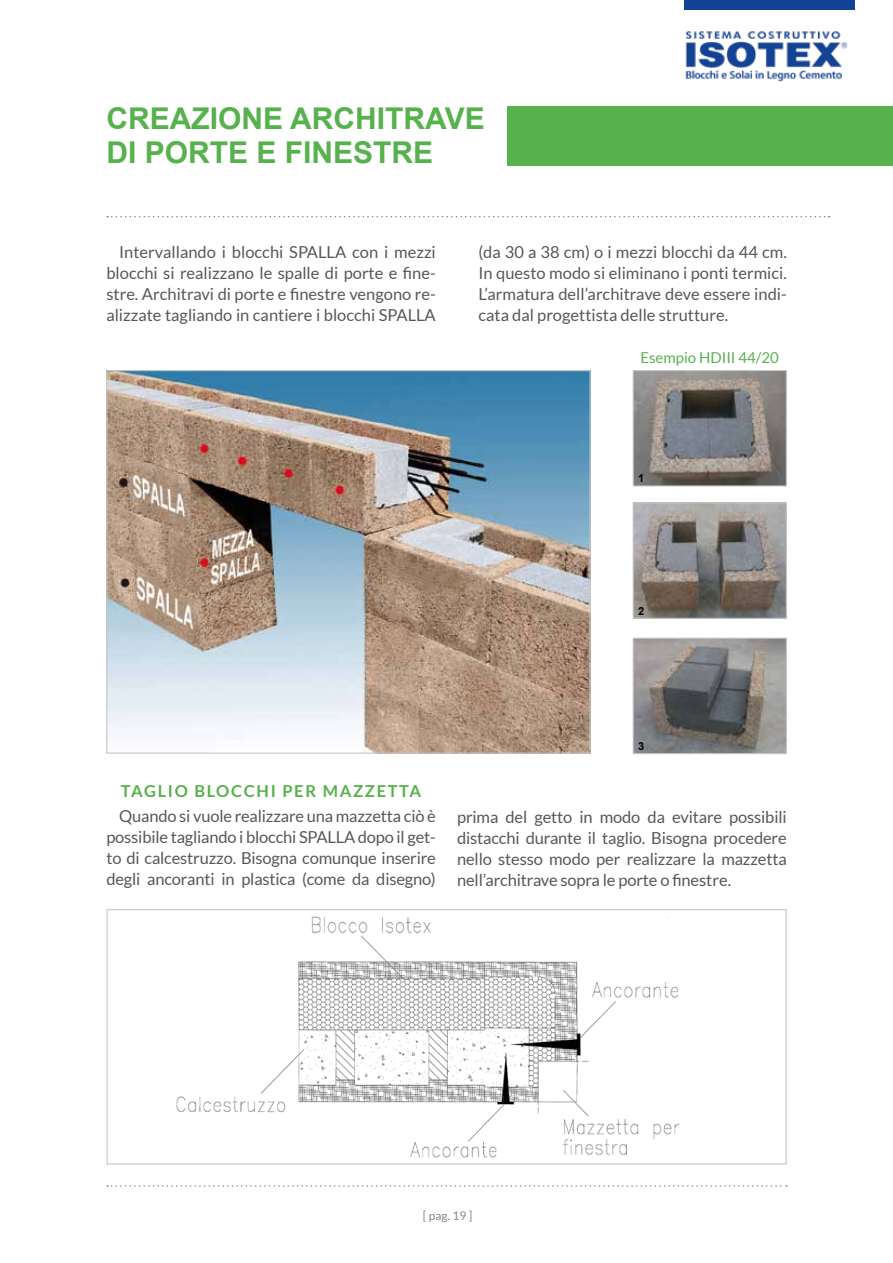
<style>
.page{position:relative;width:893px;height:1263px;background:#fff}
.page>*{position:absolute;margin:0;border:0;box-sizing:border-box;transform-origin:0 0}
.t1{font:700 30px/34.5px "Arial";color:#57b14d}
.t2{font:16.5px/21px "Lato";letter-spacing:-.01em;color:#575756;text-align:justify}
.t3{font:700 16.5px "Lato";letter-spacing:.1em;color:#57b14d}
.t4{font:15px "Lato";color:#57b14d}
.t5{font:12px "Lato";color:#878787}
.t6{font:700 11.1px "Arial";color:#000}
</style>
<div class="page">
<div style="left:685px;top:0;width:170px;height:10px;background:#134395"></div>
<img style="left:685px;top:31px;width:163px;height:51px">
<img style="left:176px;top:916px;width:504px;height:242px">
<div style="left:107px;top:909px;width:680px;height:255px;border:1px solid #c6c6c6"></div>
<img style="left:108px;top:372px;width:481px;height:380px">
<img style="left:635px;top:372px;width:150px;height:112px">
<div style="left:633px;top:370px;width:154px;height:116px;border:1px solid #c6c6c6"></div>
<img style="left:635px;top:504px;width:150px;height:113px">
<div style="left:633px;top:502px;width:154px;height:117px;border:1px solid #c6c6c6"></div>
<img style="left:635px;top:640px;width:150px;height:112px">
<div style="left:633px;top:638px;width:154px;height:116px;border:1px solid #c6c6c6"></div>
<svg style="left:107px;top:216px;width:722px;height:1px"></svg>
<div style="left:507px;top:107px;width:386px;height:59px;background:#57b14d"></div>
<svg style="left:107px;top:1185px;width:680px;height:2px"></svg>
<h1 class="t1" style="left:106px;top:101px;width:380px">CREAZIONE ARCHITRAVE<br>DI PORTE E FINESTRE</h1>
<p class="t2" style="left:106px;top:242px;width:331px;text-indent:13px">Intervallando i blocchi SPALLA con i mezzi blocchi si realizzano le spalle di porte e fine&shy;stre. Architravi di porte e finestre vengono re&shy;alizzate tagliando in cantiere i blocchi SPALLA</p>
<p class="t2" style="left:478px;top:242px;width:310px">(da 30 a 38 cm) o i mezzi blocchi da 44 cm.<br>In questo modo si eliminano i ponti termici.<br>L’armatura dell’architrave deve essere indi&shy;cata dal progettista delle strutture.</p>
<p class="t4" style="left:640px;top:349px;width:140px">Esempio HDIII 44/20</p>
<p class="t6" style="left:638px;top:472px;width:8px">1</p>
<p class="t6" style="left:638px;top:604px;width:8px">2</p>
<p class="t3" style="left:121px;top:782px;width:302px">TAGLIO BLOCCHI PER MAZZETTA</p>
<p class="t2" style="left:106px;top:805px;width:331px;text-indent:13px">Quando si vuole realizzare una mazzetta ciò è possibile tagliando i blocchi SPALLA dopo il get&shy;to di calcestruzzo. Bisogna comunque inserire degli ancoranti in plastica (come da disegno)</p>
<p class="t6" style="left:638px;top:740px;width:8px">3</p>
<p class="t2" style="left:457px;top:806px;width:331px">prima del getto in modo da evitare possibili distacchi durante il taglio. Bisogna procedere nello stesso modo per realizzare la mazzetta nell’architrave sopra le porte o finestre.</p>
<p class="t5" style="left:423px;top:1208px;width:51px">[ pag. 19 ]</p>
</div>
